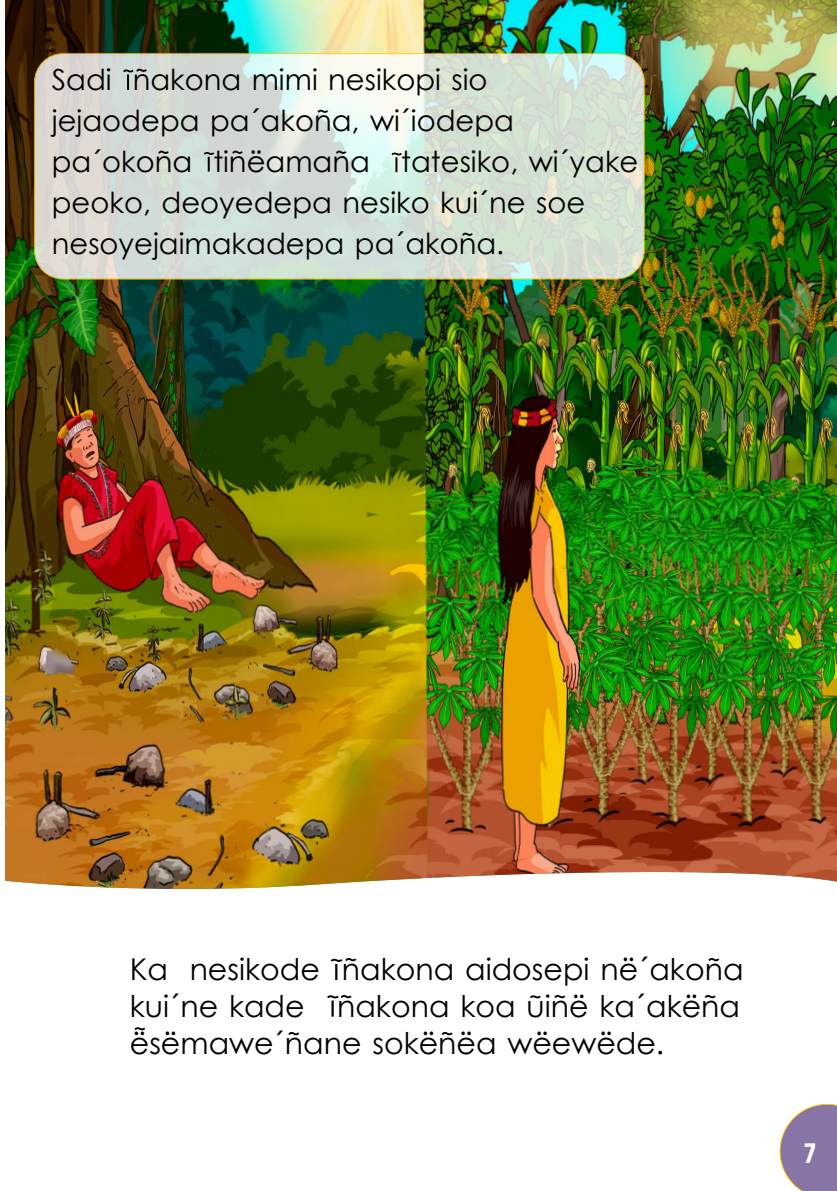
<style>
.page{position:relative;width:837px;height:1191px;background:#fff}
.page>*{position:absolute;margin:0;border:0;box-sizing:border-box;transform-origin:0 0}
.t1{font:30px/37px "Century Gothic";color:#000;text-align:justify}
.t2{font:30px "Glitter Candy";color:#fff}
.t3{font:29px/41px "Century Gothic";color:#000}
</style>
<div class="page">
<svg style="left:779px;top:1103px;width:57px;height:88px"></svg>
<img style="left:5px;top:0;width:831px;height:889px">
<svg style="left:35px;top:54px;width:609px;height:225px;background:#d7e1d8"></svg>
<div style="left:34px;top:53px;width:610px;height:226px;border:1px solid #ffcb05;border-radius:28px"></div>
<svg style="left:123px;top:69px;width:10px;height:21px"></svg>
<svg style="left:391px;top:153px;width:11px;height:19px"></svg>
<svg style="left:330px;top:958px;width:12px;height:22px"></svg>
<svg style="left:204px;top:152px;width:10px;height:20px"></svg>
<svg style="left:530px;top:995px;width:10px;height:3px"></svg>
<svg style="left:134px;top:1027px;width:11px;height:3px"></svg>
<svg style="left:327px;top:995px;width:11px;height:21px"></svg>
<p class="t3" style="left:52px;top:58px;width:588px">Sadi ñakona mimi nesikopi sio jejaodepa pa´akoña, wi´iodepa pa´okoña tiñëamaña tatesiko, wi´yake peoko, deoyedepa nesiko kui´ne soe nesoyejaimakadepa pa´akoña.</p>
<p class="t1" style="left:130px;top:950px;width:615px">Ka nesikode ñakona aidosepi në´akoña kui´ne kade ñakona koa uiñë ka´akëña ësëmawe´ñane sokëñëa wëewëde.</p>
<p class="t2" style="left:803px;top:1134px;width:13px">7</p>
</div>
